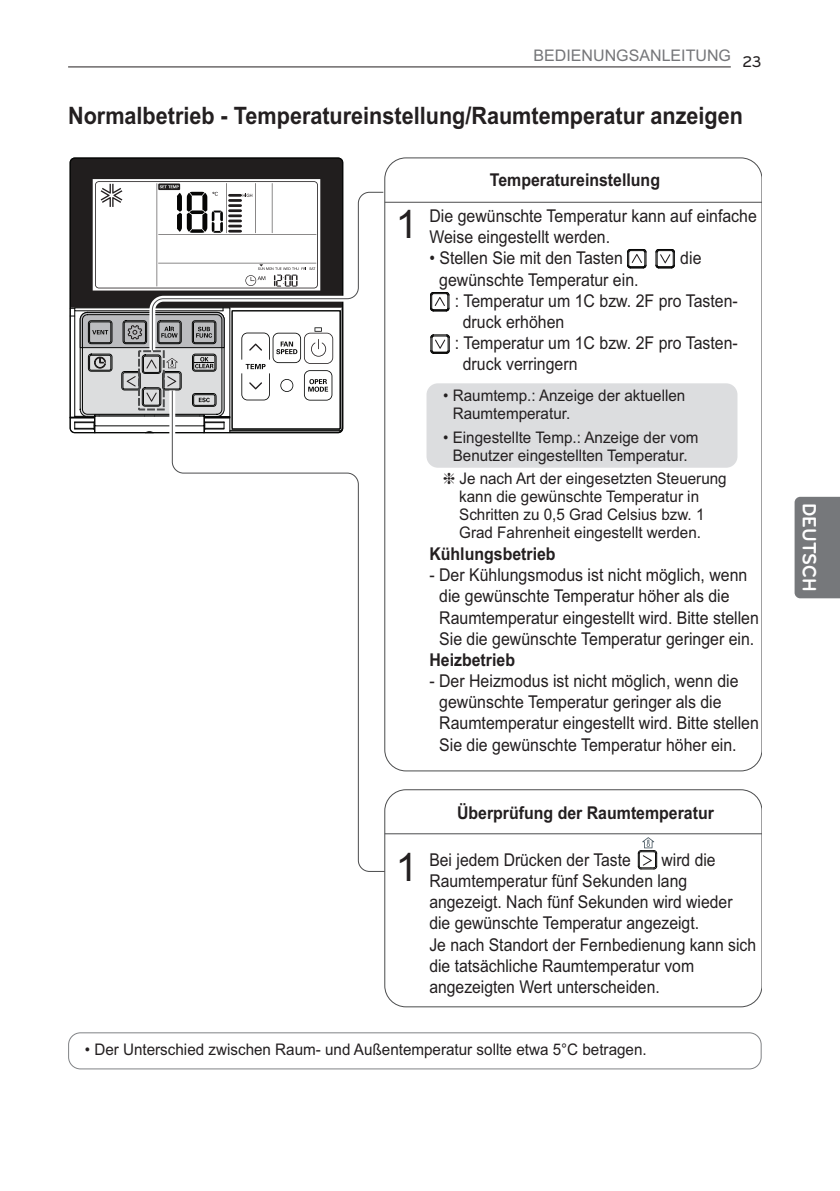
<style>
.page{position:relative;width:840px;height:1191px;background:#fff}
.page>*{position:absolute;margin:0;border:0;box-sizing:border-box;transform-origin:0 0}
.t1{font:39.2px "Arial";color:#231f20}
.t2{font:700 24px "Arial";color:#231f20;scale:.9 1}
.t3{font:700 20px "Bryant LG";color:#fff;scale:.95 1}
.t4{font:17.6px/21.2px "Arial";color:#231f20;scale:.9 1}
.t5{font:17.6px/21.2px "Arial";color:#231f20;scale:.89 1}
.t6{font:700 17.6px "Arial";color:#231f20;scale:.9 1}
.t7{font:16px/18px "Arial";color:#231f20;scale:.95 1}
.t8{font:16px "Arial";color:#757679}
.s1{font-family:"Bryant LG";font-weight:500;color:#231f20}
</style>
<div class="page">
<hr style="left:68px;top:67px;width:662px;height:1px;background:#231f20">
<div style="left:794px;top:497px;width:45px;height:101px;background:#76787b"></div>
<svg style="left:72px;top:160px;width:269px;height:21px;background:#322f2f"></svg>
<hr style="left:384px;top:833px;width:377px;height:1px;background:#4b4c4d">
<svg style="left:384px;top:186px;width:5px;height:170px"></svg>
<svg style="left:637px;top:837px;width:20px;height:32px"></svg>
<svg style="left:70px;top:181px;width:314px;height:252px"></svg>
<svg style="left:171px;top:389px;width:214px;height:483px"></svg>
<div style="left:138px;top:350px;width:27px;height:60px;border:2px dashed #4b4c4d"></div>
<svg style="left:627px;top:249px;width:19px;height:19px"></svg>
<svg style="left:430px;top:292px;width:19px;height:19px"></svg>
<svg style="left:655px;top:249px;width:19px;height:19px"></svg>
<svg style="left:430px;top:334px;width:19px;height:20px"></svg>
<hr style="left:384px;top:202px;width:377px;height:1px;background:#4b4c4d">
<div style="left:384px;top:789px;width:377px;height:218px;border:1px solid #4b4c4d;border-radius:21px"></div>
<div style="left:68px;top:1032px;width:693px;height:37px;border:2px solid #808285;border-radius:12px"></div>
<div style="left:426px;top:383px;width:311px;height:85px;background:#dcdddf;border-radius:11px"></div>
<p class="t8" style="left:533px;top:50px;width:229px">BEDIENUNGSANLEITUNG <span class="s1">23</span></p>
<p class="t2" style="left:68px;top:107px;width:751px">Normalbetrieb - Temperatureinstellung/Raumtemperatur anzeigen</p>
<p class="t1" style="left:395px;top:210px;width:23px">1</p>
<p class="t6" style="left:489px;top:173px;width:190px">Temperatureinstellung</p>
<p class="t4" style="left:429px;top:207px;width:365px">Die gewünschte Temperatur kann auf einfache<br>Weise eingestellt werden.</p>
<p class="t4" style="left:429px;top:249px;width:216px">• Stellen Sie mit den Tasten</p>
<p class="t4" style="left:680px;top:249px;width:25px">die</p>
<p class="t4" style="left:439px;top:270px;width:223px">gewünschte Temperatur ein.</p>
<p class="t4" style="left:454px;top:292px;width:316px">: Temperatur um 1C bzw. 2F pro Tasten-</p>
<p class="t4" style="left:462px;top:313px;width:114px">druck erhöhen</p>
<p class="t4" style="left:454px;top:334px;width:316px">: Temperatur um 1C bzw. 2F pro Tasten-</p>
<p class="t4" style="left:462px;top:355px;width:129px">druck verringern</p>
<p class="t7" style="left:452px;top:388px;width:246px;text-indent:-10px">• Raumtemp.: Anzeige der aktuellen<br>Raumtemperatur.</p>
<p class="t7" style="left:443px;top:429px;width:270px;text-align:center">• Eingestellte Temp.: Anzeige der vom<br>Benutzer eingestellten Temperatur.</p>
<p class="t7" style="left:459px;top:471px;width:283px">Je nach Art der eingesetzten Steuerung kann die gewünschte Temperatur in Schritten zu 0,5 Grad Celsius bzw. 1<br>Grad Fahrenheit eingestellt werden.</p>
<p class="t6" style="left:429px;top:547px;width:142px">Kühlungsbetrieb</p>
<p class="t4" style="left:429px;top:566px;width:354px">- Der Kühlungsmodus ist nicht möglich, wenn</p>
<p class="t4" style="left:439px;top:587px;width:324px">die gewünschte Temperatur höher als die</p>
<p class="t4" style="left:439px;top:608px;width:356px">Raumtemperatur eingestellt wird. Bitte stellen</p>
<p class="t4" style="left:439px;top:629px;width:351px">Sie die gewünschte Temperatur geringer ein.</p>
<p class="t6" style="left:429px;top:653px;width:97px">Heizbetrieb</p>
<p class="t4" style="left:439px;top:672px;width:356px;text-indent:-10px">- Der Heizmodus ist nicht möglich, wenn die gewünschte Temperatur geringer als die Raumtemperatur eingestellt wird. Bitte stellen Sie die gewünschte Temperatur höher ein.</p>
<p class="t1" style="left:395px;top:853px;width:23px">1</p>
<p class="t6" style="left:457px;top:806px;width:287px">Überprüfung der Raumtemperatur</p>
<p class="t5" style="left:429px;top:850px;width:368px;text-indent:232px">wird die Raumtemperatur fünf Sekunden lang angezeigt. Nach fünf Sekunden wird wieder die gewünschte Temperatur angezeigt.<br>Je nach Standort der Fernbedienung kann sich die tatsächliche Raumtemperatur vom angezeigten Wert unterscheiden.</p>
<p class="t5" style="left:429px;top:850px;width:228px">Bei jedem Drücken der Taste</p>
<p class="t7" style="left:85px;top:1041px;width:592px">• Der Unterschied zwischen Raum- und Außentemperatur sollte etwa 5°C betragen.</p>
<p class="t3" style="left:816px;top:503px;width:95px;rotate:90deg">DEUTSCH</p>
</div>
